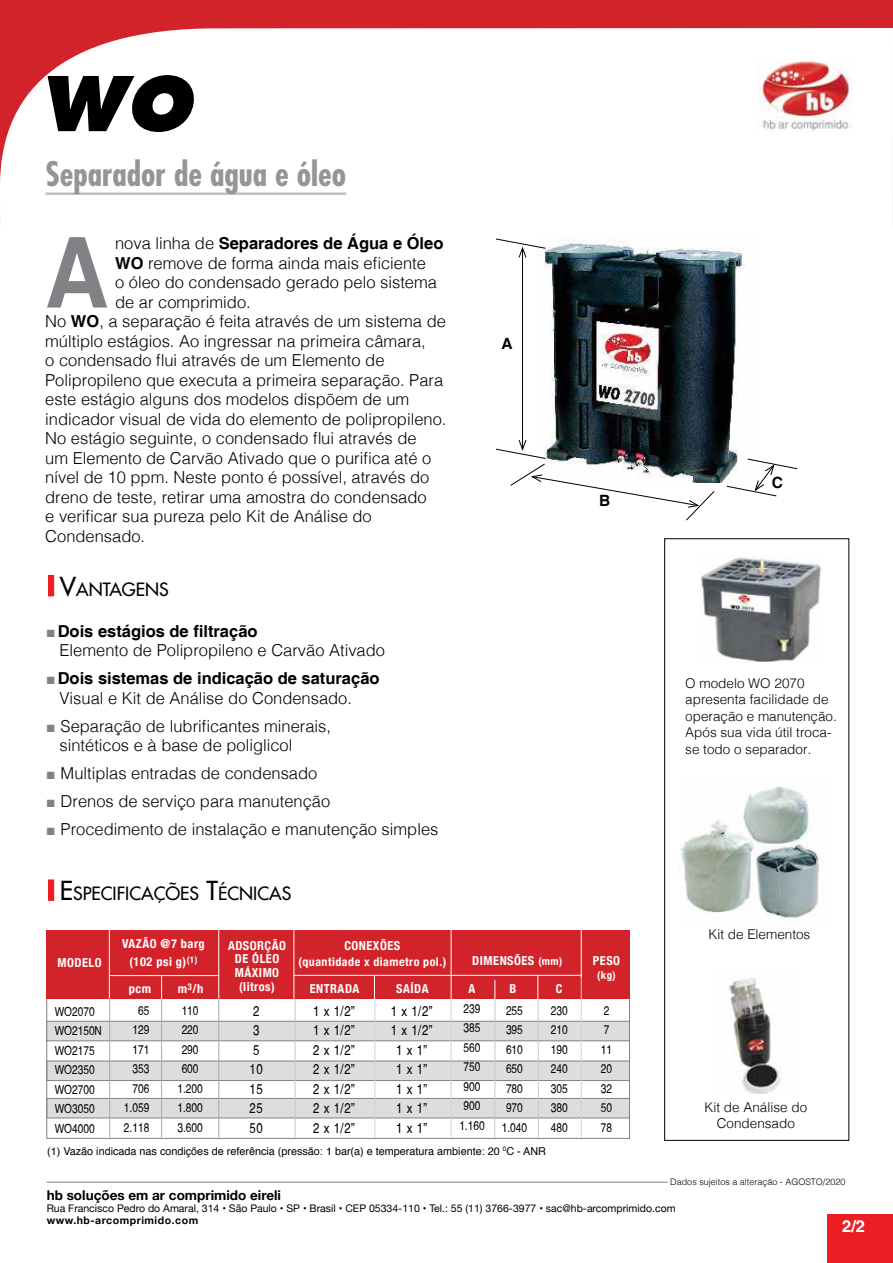
<style>
.page{position:relative;width:893px;height:1263px;background:#fff}
.page>*{position:absolute;margin:0;border:0;box-sizing:border-box;transform-origin:0 0}
.t1{font:700 97.95px "Helvetica";color:#808285;scale:.9 1}
.t2{font:italic 800 73.2px "Futura";color:#000}
.t3{font:700 condensed 33px "Futura";color:#939598}
.t4{font:17.85px "Futura";color:#000}
.t5{font:300 16.5px/19.5px "Helvetica";color:#000}
.t6{font:700 16.5px/19.5px "Helvetica";color:#000}
.t7{font:700 16.5px "Helvetica";color:#fff}
.t8{font:700 15.45px "Helvetica";color:#000}
.t9{font:condensed 13.95px/19.5px "Helvetica";letter-spacing:.04em;color:#000}
.t10{font:300 13.5px/16.5px "Helvetica";color:#000}
.t11{font:700 13.5px "Helvetica Neue";color:#000}
.t12{font:condensed 12.3px/19.5px "Helvetica";color:#000;text-align:center}
.t13{font:700 condensed 12.3px/14px "Helvetica Neue";letter-spacing:.04em;color:#fff;text-align:center}
.t14{font:700 condensed 12px "Helvetica Neue";letter-spacing:.04em;color:#fff}
.t15{font:10.8px "Helvetica";color:#000}
.t16{font:700 condensed 10.8px "Helvetica Neue";color:#fff}
.t17{font:10.5px "Helvetica Neue";color:#000}
.t18{font:700 10.5px "Helvetica Neue";letter-spacing:.05em;color:#000}
.t19{font:300 9px "Helvetica";color:#000}
.s1{font-weight:300}
.s2{font-weight:700}
.s3{font-size:19.5px;color:#ed1d24}
.s4{font-size:25.5px}
.s5{color:#808285}
.s6{font-size:10.8px}
</style>
<div class="page">
<div style="left:827px;top:1214px;width:66px;height:49px;background:#ed1d24"></div>
<hr style="left:47px;top:1181px;width:621px;height:2px;background:#a7a9ac">
<svg style="left:0;top:0;width:893px;height:226px"></svg>
<hr style="left:45px;top:192px;width:301px;height:3px;background:#c0c0c0">
<img style="left:543px;top:240px;width:203px;height:242px">
<hr style="left:522px;top:248px;width:1px;height:201px;background:#000">
<svg style="left:496px;top:238px;width:50px;height:20px"></svg>
<svg style="left:496px;top:439px;width:219px;height:82px"></svg>
<svg style="left:726px;top:458px;width:72px;height:38px"></svg>
<img style="left:701px;top:557px;width:119px;height:105px">
<div style="left:664px;top:538px;width:185px;height:603px;border:1px solid #000"></div>
<img style="left:728px;top:977px;width:52px;height:116px">
<div style="left:46px;top:1098px;width:584px;height:20px;background:#dcddde;border:1px solid #808285"></div>
<div style="left:46px;top:1060px;width:584px;height:21px;background:#dcddde;border:1px solid #808285"></div>
<div style="left:46px;top:1021px;width:584px;height:20px;background:#dcddde;border:1px solid #808285"></div>
<hr style="left:109px;top:995px;width:1px;height:142px;background:#a7a9ac">
<hr style="left:161px;top:995px;width:1px;height:142px;background:#a7a9ac">
<hr style="left:218px;top:995px;width:1px;height:142px;background:#a7a9ac">
<hr style="left:374px;top:995px;width:1px;height:142px;background:#d1d3d4">
<hr style="left:451px;top:996px;width:1px;height:141px;background:#d1d3d4">
<div style="left:47px;top:930px;width:583px;height:69px;background:#d2232a"></div>
<hr style="left:109px;top:930px;width:1px;height:68px;background:#fff">
<hr style="left:218px;top:930px;width:1px;height:68px;background:#fff">
<hr style="left:294px;top:930px;width:1px;height:68px;background:#fff">
<hr style="left:451px;top:930px;width:1px;height:69px;background:#fff">
<svg style="left:537px;top:976px;width:1px;height:23px"></svg>
<svg style="left:494px;top:980px;width:1px;height:19px"></svg>
<svg style="left:374px;top:976px;width:1px;height:23px"></svg>
<svg style="left:161px;top:976px;width:1px;height:23px"></svg>
<hr style="left:581px;top:973px;width:1px;height:164px;background:#d1d3d4">
<hr style="left:581px;top:930px;width:1px;height:47px;background:#fff">
<hr style="left:293px;top:975px;width:288px;height:1px;background:#fff">
<hr style="left:110px;top:975px;width:109px;height:1px;background:#fff">
<hr style="left:538px;top:999px;width:1px;height:138px;background:#c7c8ca">
<hr style="left:295px;top:999px;width:1px;height:138px;background:#c7c8ca">
<hr style="left:494px;top:999px;width:1px;height:138px;background:#c7c8ca">
<img style="left:680px;top:786px;width:140px;height:132px">
<h2 class="t2" style="left:39px;top:59px;width:154px">WO</h2>
<h3 class="t3" style="left:45px;top:153px;width:302px">Separador de água e óleo</h3>
<h1 class="t1" style="left:45px;top:213px;width:72px">A</h1>
<p class="t6" style="left:115px;top:234px;width:330px"><span class="s1">nova linha de</span> Separadores de Água e Óleo</p>
<p class="t5" style="left:115px;top:252px;width:312px"><span class="s2">WO</span> remove de forma ainda mais eficiente</p>
<p class="t5" style="left:115px;top:271px;width:323px">o óleo do condensado gerado pelo sistema</p>
<p class="t5" style="left:115px;top:291px;width:137px">de ar comprimido.</p>
<p class="t5" style="left:45px;top:310px;width:402px">No <span class="s2">WO</span>, a separação é feita através de um sistema de</p>
<p class="t5" style="left:45px;top:330px;width:382px">múltiplo estágios. Ao ingressar na primeira câmara,</p>
<p class="t5" style="left:45px;top:349px;width:341px">o condensado flui através de um Elemento de</p>
<p class="t5" style="left:45px;top:369px;width:399px">Polipropileno que executa a primeira separação. Para</p>
<p class="t5" style="left:45px;top:388px;width:366px">este estágio alguns dos modelos dispõem de um</p>
<p class="t5" style="left:45px;top:408px;width:403px">indicador visual de vida do elemento de polipropileno.</p>
<p class="t5" style="left:45px;top:427px;width:373px">No estágio seguinte, o condensado flui através de</p>
<p class="t5" style="left:45px;top:447px;width:388px">um Elemento de Carvão Ativado que o purifica até o</p>
<p class="t5" style="left:45px;top:466px;width:386px">nível de 10 ppm. Neste ponto é possível, através do</p>
<p class="t5" style="left:45px;top:486px;width:383px">dreno de teste, retirar uma amostra do condensado</p>
<p class="t5" style="left:45px;top:505px;width:328px">e verificar sua pureza pelo Kit de Análise do</p>
<p class="t5" style="left:45px;top:525px;width:101px">Condensado.</p>
<p class="t4" style="left:46px;top:577px;width:125px"><span class="s3">|</span> <span class="s4">V</span>ANTAGENS</p>
<p class="t5" style="left:60px;top:620px;width:327px;text-indent:-13px"><span class="s5">■</span> <span class="s2">Dois estágios de filtração<br></span>Elemento de Polipropileno e Carvão Ativado</p>
<p class="t6" style="left:60px;top:669px;width:322px;text-indent:-13px"><span class="s5">■</span> Dois sistemas de indicação de saturação<br><span class="s1">Visual e Kit de Análise do Condensado.</span></p>
<p class="t5" style="left:60px;top:715px;width:273px;text-indent:-13px"><span class="s5">■</span> Separação de lubrificantes minerais, sintéticos e à base de poliglicol</p>
<p class="t5" style="left:47px;top:762px;width:272px"><span class="s5">■</span> Multiplas entradas de condensado</p>
<p class="t5" style="left:47px;top:790px;width:285px"><span class="s5">■</span> Drenos de serviço para manutenção</p>
<p class="t5" style="left:47px;top:818px;width:393px"><span class="s5">■</span> Procedimento de instalação e manutenção simples</p>
<p class="t8" style="left:501px;top:334px;width:13px">A</p>
<p class="t8" style="left:599px;top:491px;width:13px">B</p>
<p class="t4" style="left:46px;top:882px;width:247px"><span class="s3">|</span> <span class="s4">E</span>SPECIFICAÇÕES <span class="s4">T</span>ÉCNICAS</p>
<p class="t13" style="left:122px;top:933px;width:84px;line-height:18.6px">VAZÃO @7 barg (102 psi g)<sup>(1)</sup></p>
<p class="t12" style="left:124px;top:1001px;width:27px;text-align:right">65<br>129<br>171<br>353<br>706<br>1.059<br>2.118</p>
<p class="t12" style="left:177px;top:1001px;width:27px">110<br>220<br>290<br>600<br>1.200<br>1.800<br>3.600</p>
<p class="t13" style="left:228px;top:937px;width:59px">ADSORÇÃO<br>DE ÓLEO<br>MÁXIMO (litros)</p>
<p class="t13" style="left:344px;top:938px;width:57px">CONEXÕES</p>
<p class="t14" style="left:298px;top:951px;width:149px">(quantidade x diametro pol.)</p>
<p class="t13" style="left:57px;top:954px;width:46px">MODELO</p>
<p class="t13" style="left:310px;top:980px;width:51px">ENTRADA</p>
<p class="t13" style="left:396px;top:980px;width:34px">SAÍDA</p>
<p class="t9" style="left:391px;top:1001px;width:43px;text-align:center">1 x 1/2”<br>1 x 1/2”<br>1 x 1”<br>1 x 1”<br>1 x 1”<br>1 x 1”<br>1 x 1”</p>
<p class="t13" style="left:129px;top:980px;width:24px">pcm</p>
<p class="t13" style="left:178px;top:980px;width:27px">m<sup>3</sup>/h</p>
<p class="t12" style="left:55px;top:1001px;width:49px;text-align:left">WO2070<br>WO2150N<br>WO2175<br>WO2350<br>WO2700<br>WO3050<br>WO4000</p>
<p class="t9" style="left:250px;top:1001px;width:15px">2<br>3<br>5<br>10<br>15<br>25<br>50</p>
<p class="t9" style="left:313px;top:1001px;width:43px;text-align:justify">1 x 1/2” 1 x 1/2” 2 x 1/2” 2 x 1/2” 2 x 1/2” 2 x 1/2” 2 x 1/2”</p>
<p class="t13" style="left:472px;top:953px;width:92px">DIMENSÕES <span class="s6">(mm)</span></p>
<p class="t13" style="left:469px;top:980px;width:8px">A</p>
<p class="t13" style="left:509px;top:980px;width:8px">B</p>
<p class="t13" style="left:556px;top:980px;width:8px">C</p>
<p class="t13" style="left:593px;top:953px;width:29px">PESO</p>
<p class="t16" style="left:597px;top:966px;width:20px">(kg)</p>
<p class="t12" style="left:459px;top:999px;width:27px">239<br>385<br>560<br>750<br>900<br>900<br>1.160</p>
<p class="t12" style="left:502px;top:1001px;width:27px">255<br>395<br>610<br>650<br>780<br>970<br>1.040</p>
<p class="t12" style="left:601px;top:1001px;width:13px;text-align:left">2<br>7<br>11<br>20<br>32<br>50<br>78</p>
<p class="t12" style="left:551px;top:1001px;width:18px;text-align:justify">230<br>210<br>190<br>240<br>305<br>380<br>480</p>
<p class="t15" style="left:47px;top:1142px;width:500px">(1) Vazão indicada nas condições de referência (pressão: 1 bar(a) e temperatura ambiente: 20 <sup>0</sup>C - ANR</p>
<p class="t8" style="left:772px;top:473px;width:13px">C</p>
<p class="t10" style="left:685px;top:674px;width:153px">O modelo WO 2070 apresenta facilidade de operação e manutenção.<br>Após sua vida útil troca&shy;se todo o separador.</p>
<p class="t10" style="left:708px;top:925px;width:104px">Kit de Elementos</p>
<p class="t10" style="left:704px;top:1098px;width:104px;text-align:center">Kit de Análise do<br>Condensado</p>
<p class="t19" style="left:670px;top:1174px;width:177px">Dados sujeitos a alteração - AGOSTO/2020</p>
<p class="t7" style="left:842px;top:1216px;width:24px">2/2</p>
<p class="t11" style="left:47px;top:1185px;width:236px">hb soluções em ar comprimido eireli</p>
<p class="t17" style="left:47px;top:1201px;width:630px">Rua Francisco Pedro do Amaral, 314 • São Paulo • SP • Brasil • CEP 05334-110 • Tel.: 55 (11) 3766-3977 • sac@hb-arcomprimido.com</p>
<p class="t18" style="left:47px;top:1212px;width:153px">www.hb-arcomprimido.com</p>
</div>
